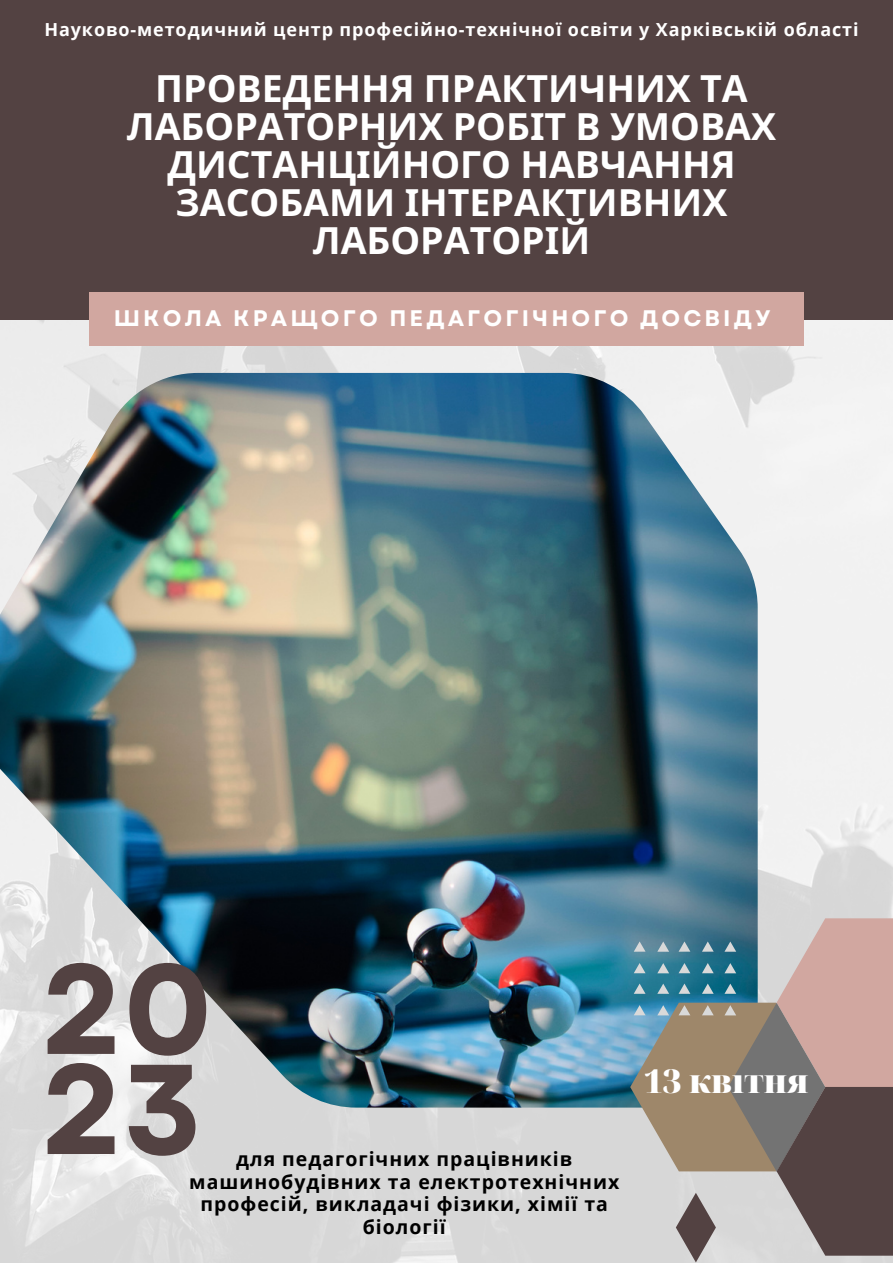
<style>
.page{position:relative;width:893px;height:1264px;background:#fff}
.page>*{position:absolute;margin:0;border:0;box-sizing:border-box;transform-origin:0 0}
.t1{font:700 127.35px/100.1px "Garet";color:#534242}
.t2{font:700 37.5px/38.2px "Noto Sans";color:#fff;text-align:center}
.t3{font:900 33px "Noto Serif Display";color:#fff}
.t4{font:700 22.5px "Garet";letter-spacing:.14em;color:#fff}
.t5{font:700 19.5px/22.5px "Open Sans";letter-spacing:.05em;color:#000;text-align:center}
.t6{font:700 18px "Open Sans";letter-spacing:.05em;color:#fff}
</style>
<div class="page">
<img style="left:0;top:319px;width:892px;height:943px">
<img style="left:0;top:373px;width:757px;height:734px">
<div style="left:0;top:0;width:892px;height:319px;background:#534242"></div>
<div style="left:89px;top:293px;width:714px;height:53px;background:#d1a7a0"></div>
<svg style="left:630px;top:918px;width:262px;height:344px;background:#958f8d"></svg>
<p class="t6" style="left:44px;top:17px;width:815px">Науково-методичний центр професійно-технічної освіти у Харківській області</p>
<p class="t2" style="left:127px;top:68px;width:650px">ПРОВЕДЕННЯ ПРАКТИЧНИХ ТА<br>ЛАБОРАТОРНИХ РОБІТ В УМОВАХ<br>ДИСТАНЦІЙНОГО НАВЧАННЯ<br>ЗАСОБАМИ ІНТЕРАКТИВНИХ<br>ЛАБОРАТОРІЙ</p>
<p class="t4" style="left:114px;top:302px;width:658px">ШКОЛА КРАЩОГО ПЕДАГОГІЧНОГО ДОСВІДУ</p>
<h1 class="t1" style="left:41px;top:959px;width:173px">20<br>23</h1>
<p class="t5" style="left:189px;top:1147px;width:431px">для педагогічних працівників машинобудівних та електротехнічних професій, викладачі фізики, хімії та біології</p>
<p class="t3" style="left:644px;top:1058px;width:166px">13 квітня</p>
</div>
